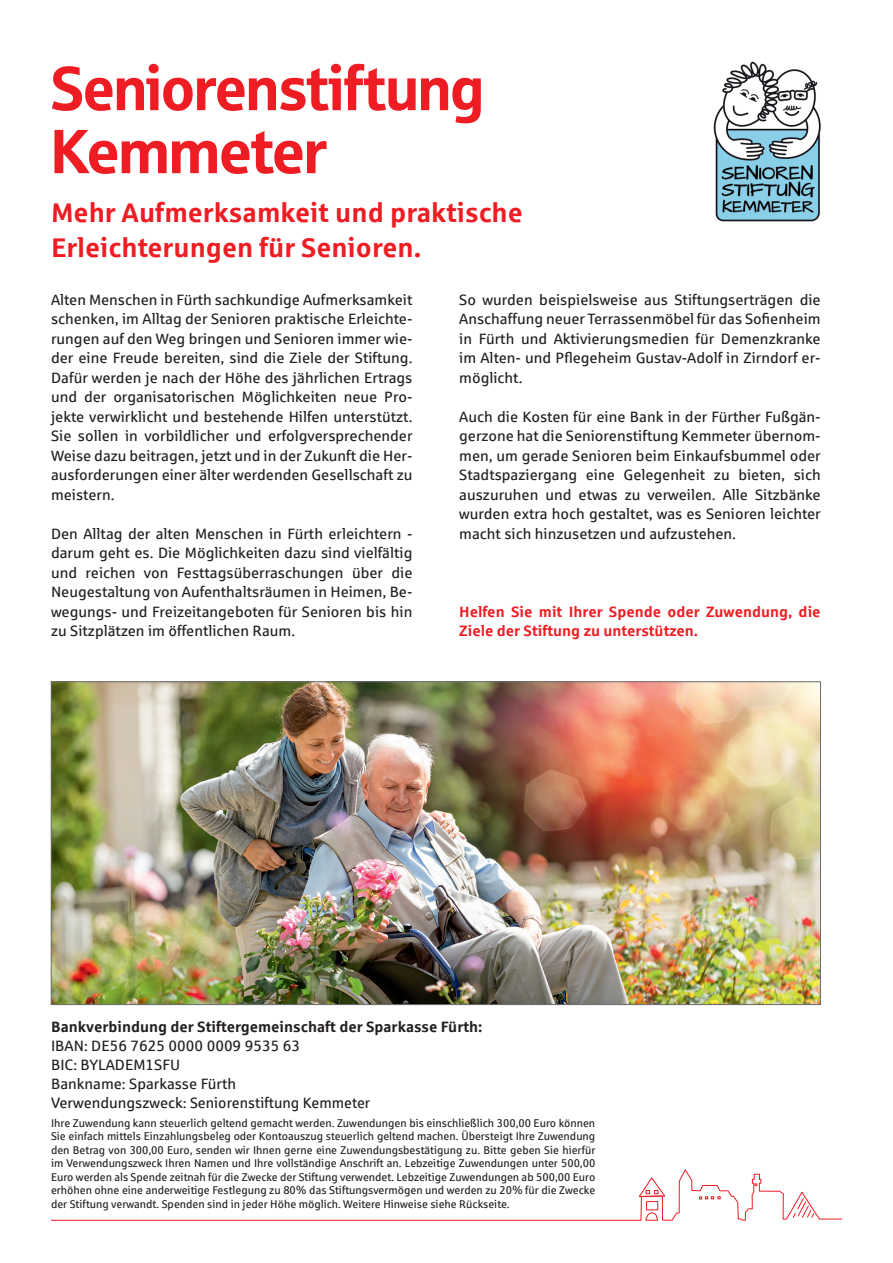
<style>
.page{position:relative;width:893px;height:1263px;background:#fff}
.page>*{position:absolute;margin:0;border:0;box-sizing:border-box;transform-origin:0 0}
.t1{font:62.25px/63px "Sparkasse Head";letter-spacing:-.01em;color:#ee1d23}
.t2{font:700 27px/34.5px "Sparkasse Rg";color:#ee1d23}
.t3{font:15px/19.5px "Sparkasse Rg";color:#231f20;text-align:justify}
.t4{font:700 15px/19.5px "Sparkasse Rg";color:#ee1d23}
.t5{font:700 15px "Sparkasse Rg";color:#231f20}
.t6{font:11.25px/13.5px "Sparkasse Rg";color:#231f20;text-align:justify}
</style>
<div class="page">
<svg style="left:51px;top:1169px;width:791px;height:52px"></svg>
<img style="left:53px;top:683px;width:766px;height:320px">
<img style="left:713px;top:61px;width:108px;height:161px">
<h1 class="t1" style="left:51px;top:55px;width:434px">Seniorenstiftung<br>Kemmeter</h1>
<h2 class="t2" style="left:51px;top:194px;width:473px">Mehr Aufmerksamkeit und praktische<br>Erleichterungen für Senioren.</h2>
<p class="t3" style="left:51px;top:289px;width:363px">Alten Menschen in Fürth sachkundige Aufmerksamkeit schenken, im Alltag der Senioren praktische Erleichte&shy;rungen auf den Weg bringen und Senioren immer wie&shy;der eine Freude bereiten, sind die Ziele der Stiftung.<br>Dafür werden je nach der Höhe des jährlichen Ertrags und der organisatorischen Möglichkeiten neue Pro&shy;jekte verwirklicht und bestehende Hilfen unterstützt.<br>Sie sollen in vorbildlicher und erfolgversprechender Weise dazu beitragen, jetzt und in der Zukunft die Her&shy;ausforderungen einer älter werdenden Gesellschaft zu meistern.</p>
<p class="t3" style="left:51px;top:523px;width:363px">Den Alltag der alten Menschen in Fürth erleichtern - darum geht es. Die Möglichkeiten dazu sind vielfältig und reichen von Festtagsüberraschungen über die Neugestaltung von Aufenthaltsräumen in Heimen, Be&shy;wegungs- und Freizeitangeboten für Senioren bis hin zu Sitzplätzen im öffentlichen Raum.</p>
<p class="t3" style="left:459px;top:289px;width:363px">So wurden beispielsweise aus Stiftungserträgen die Anschaffung neuer Terrassenmöbel für das Sofienheim in Fürth und Aktivierungsmedien für Demenzkranke im Alten- und Pflegeheim Gustav-Adolf in Zirndorf er&shy;möglicht.</p>
<p class="t3" style="left:459px;top:406px;width:363px">Auch die Kosten für eine Bank in der Fürther Fußgän&shy;gerzone hat die Seniorenstiftung Kemmeter übernom&shy;men, um gerade Senioren beim Einkaufsbummel oder Stadtspaziergang eine Gelegenheit zu bieten, sich auszuruhen und etwas zu verweilen. Alle Sitzbänke wurden extra hoch gestaltet, was es Senioren leichter macht sich hinzusetzen und aufzustehen.</p>
<p class="t4" style="left:459px;top:601px;width:363px">Helfen Sie mit Ihrer Spende oder Zuwendung, die<br>Ziele der Stiftung zu unterstützen.</p>
<p class="t5" style="left:51px;top:1017px;width:433px">Bankverbindung der Stiftergemeinschaft der Sparkasse Fürth:</p>
<p class="t3" style="left:51px;top:1036px;width:321px;line-height:19px;text-align:left">IBAN: DE56 7625 0000 0009 9535 63<br>BIC: BYLADEM1SFU<br>Bankname: Sparkasse Fürth<br>Verwendungszweck: Seniorenstiftung Kemmeter</p>
<p class="t6" style="left:51px;top:1116px;width:546px">Ihre Zuwendung kann steuerlich geltend gemacht werden. Zuwendungen bis einschließlich 300,00 Euro können Sie einfach mittels Einzahlungsbeleg oder Kontoauszug steuerlich geltend machen. Übersteigt Ihre Zuwendung den Betrag von 300,00 Euro, senden wir Ihnen gerne eine Zuwendungsbestätigung zu. Bitte geben Sie hierfür im Verwendungszweck Ihren Namen und Ihre vollständige Anschrift an. Lebzeitige Zuwendungen unter 500,00<br>Euro werden als Spende zeitnah für die Zwecke der Stiftung verwendet. Lebzeitige Zuwendungen ab 500,00 Euro erhöhen ohne eine anderweitige Festlegung zu 80% das Stiftungsvermögen und werden zu 20% für die Zwecke der Stiftung verwandt. Spenden sind in jeder Höhe möglich. Weitere Hinweise siehe Rückseite.</p>
</div>
